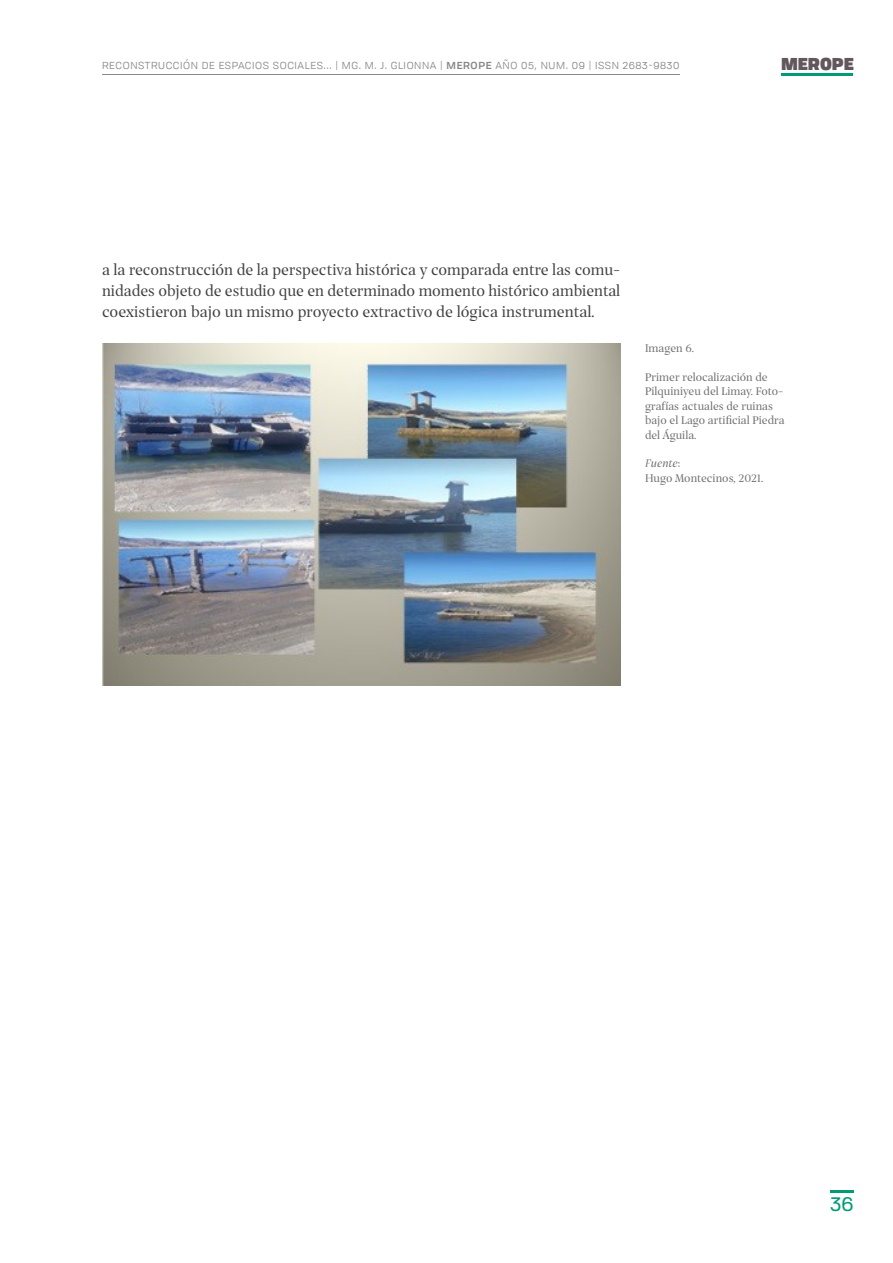
<style>
.page{position:relative;width:893px;height:1263px;background:#fff}
.page>*{position:absolute;margin:0;border:0;box-sizing:border-box;transform-origin:0 0}
.t1{font:19.5px "Tofino Personal";color:#009c77}
.t2{font:16.5px/21px "Prospectus M";color:#404040;text-align:justify}
.t3{font:900 16.5px "Tofino Personal";color:#62575b}
.t4{font:12px/14.4px "Prospectus M";color:#706f6f}
.t5{font:12px "Tofino Personal";letter-spacing:.05em;color:#878787}
.s1{font-weight:500}
.s2{font-style:italic}
</style>
<div class="page">
<hr style="left:830px;top:1190px;width:24px;height:2px;background:#009c77">
<hr style="left:782px;top:73px;width:71px;height:2px;background:#009c77">
<hr style="left:102px;top:74px;width:577px;height:1px;background:#878787">
<img style="left:102px;top:343px;width:518px;height:342px">
<p class="t5" style="left:102px;top:56px;width:579px">RECONSTRUCCIÓN DE ESPACIOS SOCIALES... | MG. M. J. GLIONNA | <span class="s1">merope</span> AÑO 05, NUM. 09 | ISSN 2683-9830</p>
<p class="t3" style="left:781px;top:49px;width:74px">MEROPE</p>
<p class="t2" style="left:102px;top:259px;width:520px">a la reconstrucción de la perspectiva histórica y comparada entre las comu&shy;nidades objeto de estudio que en determinado momento histórico ambiental coexistieron bajo un mismo proyecto extractivo de lógica instrumental.</p>
<p class="t4" style="left:645px;top:341px;width:50px">Imagen 6.</p>
<p class="t4" style="left:645px;top:370px;width:141px">Primer relocalización de<br>Pilquiniyeu del Limay. Foto&shy;grafías actuales de ruinas bajo el Lago artificial Piedra del Águila.</p>
<p class="t4" style="left:645px;top:456px;width:120px"><span class="s2">Fuente</span>:<br>Hugo Montecinos, 2021.</p>
<p class="t1" style="left:830px;top:1189px;width:25px">36</p>
</div>
